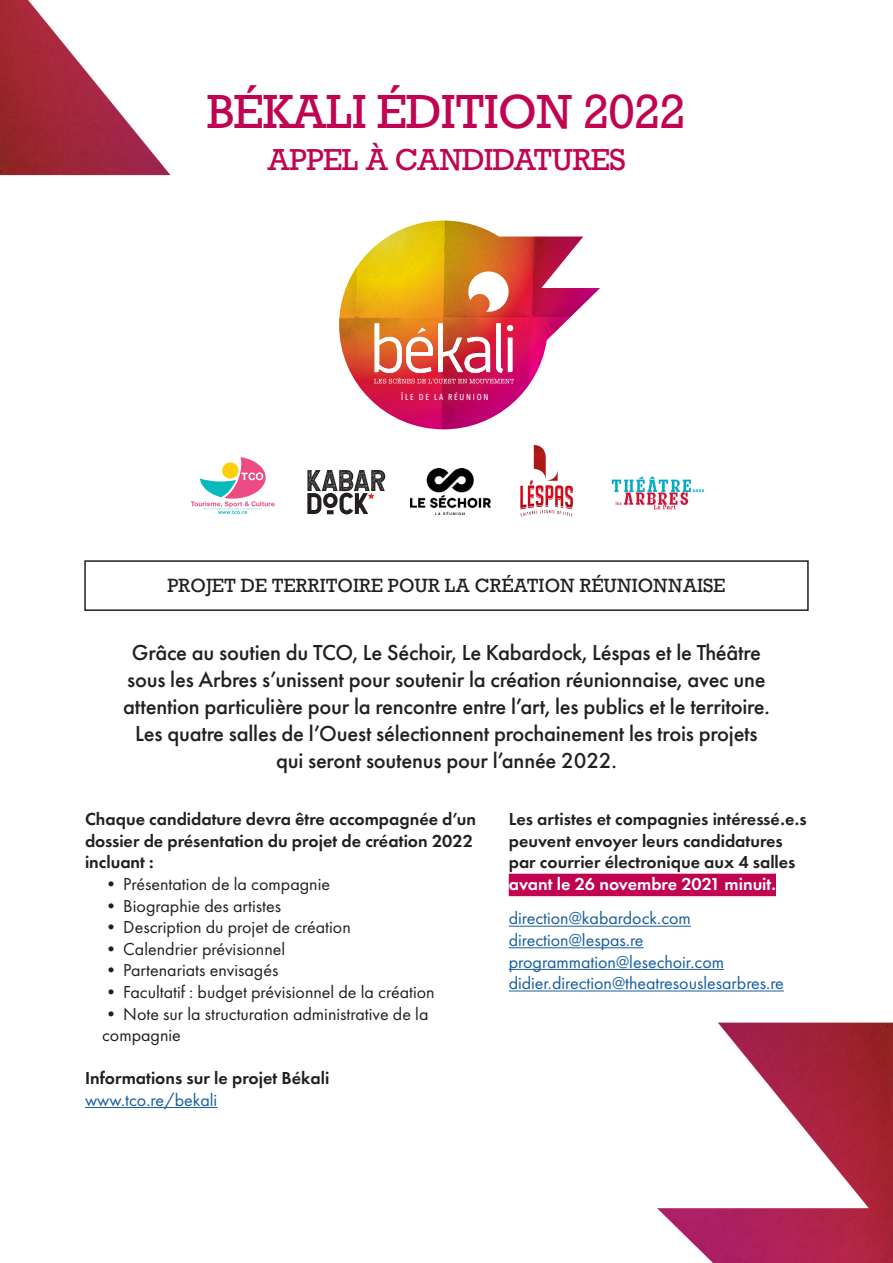
<style>
.page{position:relative;width:893px;height:1263px;background:#fff}
.page>*{position:absolute;margin:0;border:0;box-sizing:border-box;transform-origin:0 0}
.t1{font:45px "Rockwell";letter-spacing:-.02em;color:#c10452}
.t2{font:28.5px "Rockwell";letter-spacing:-.02em;color:#c10452}
.t3{font:500 22.5px/27px "Futura PT";letter-spacing:-.01em;color:#231f20;text-align:center}
.t4{font:600 18px/21.6px "Futura PT";color:#231f20}
.t5{font:18px/21.6px "Futura PT";color:#231f20}
.t6{font:18px/21.6px "Futura PT";color:#175d9e}
.t7{font:18px "Rockwell";color:#231f20}
.t8{font:600 18px "Futura PT";color:#fff}
.t9{font:500 8.7px "Avenir Next Condensed";letter-spacing:.2em;color:#fff}
</style>
<div class="page">
<img style="left:0;top:0;width:893px;height:1263px">
<hr style="left:85px;top:1107px;width:132px;height:1px;background:#175d9e">
<img style="left:339px;top:221px;width:261px;height:208px">
<svg style="left:467px;top:270px;width:43px;height:42px"></svg>
<img style="left:374px;top:323px;width:140px;height:60px">
<div style="left:84px;top:560px;width:725px;height:51px;border:2px solid #231f20"></div>
<div style="left:509px;top:874px;width:267px;height:22px;background:#c10452"></div>
<hr style="left:509px;top:926px;width:182px;height:1px;background:#175d9e">
<hr style="left:509px;top:947px;width:135px;height:1px;background:#175d9e">
<hr style="left:509px;top:969px;width:215px;height:1px;background:#175d9e">
<hr style="left:509px;top:990px;width:275px;height:1px;background:#175d9e">
<svg style="left:191px;top:457px;width:84px;height:57px"></svg>
<svg style="left:528px;top:445px;width:45px;height:63px"></svg>
<img style="left:411px;top:468px;width:80px;height:46px">
<svg style="left:307px;top:470px;width:78px;height:44px"></svg>
<img style="left:602px;top:438px;width:105px;height:105px">
<h1 class="t1" style="left:207px;top:84px;width:481px">BÉKALI ÉDITION 2022</h1>
<p class="t2" style="left:267px;top:142px;width:360px">APPEL À CANDIDATURES</p>
<p class="t9" style="left:401px;top:392px;width:89px">ÎLE DE LA RÉUNION</p>
<p class="t7" style="left:167px;top:575px;width:560px">PROJET DE TERRITOIRE POUR LA CRÉATION RÉUNIONNAISE</p>
<p class="t3" style="left:123px;top:639px;width:648px">Grâce au soutien du TCO, Le Séchoir, Le Kabardock, Léspas et le Théâtre sous les Arbres s’unissent pour soutenir la création réunionnaise, avec une attention particulière pour la rencontre entre l’art, les publics et le territoire.<br>Les quatre salles de l’Ouest sélectionnent prochainement les trois projets qui seront soutenus pour l’année 2022.</p>
<p class="t4" style="left:85px;top:808px;width:393px">Chaque candidature devra être accompagnée d’un dossier de présentation du projet de création 2022 incluant :</p>
<p class="t5" style="left:102px;top:873px;width:230px">• Présentation de la compagnie</p>
<p class="t5" style="left:102px;top:895px;width:180px">• Biographie des artistes</p>
<p class="t5" style="left:102px;top:916px;width:250px">• Description du projet de création</p>
<p class="t5" style="left:102px;top:938px;width:185px">• Calendrier prévisionnel</p>
<p class="t5" style="left:102px;top:959px;width:178px">• Partenariats envisagés</p>
<p class="t5" style="left:102px;top:981px;width:334px">• Facultatif : budget prévisionnel de la création</p>
<p class="t5" style="left:102px;top:1003px;width:328px">• Note sur la structuration administrative de la compagnie</p>
<p class="t4" style="left:85px;top:1067px;width:246px">Informations sur le projet Békali</p>
<p class="t6" style="left:85px;top:1089px;width:134px">www.tco.re/bekali</p>
<p class="t4" style="left:509px;top:808px;width:299px">Les artistes et compagnies intéressé.e.s peuvent envoyer leurs candidatures par courrier électronique aux 4 salles</p>
<p class="t8" style="left:509px;top:873px;width:269px">avant le 26 novembre 2021 minuit.</p>
<p class="t6" style="left:509px;top:907px;width:277px">direction@kabardock.com direction@lespas.re programmation@lesechoir.com didier.direction@theatresouslesarbres.re</p>
</div>
